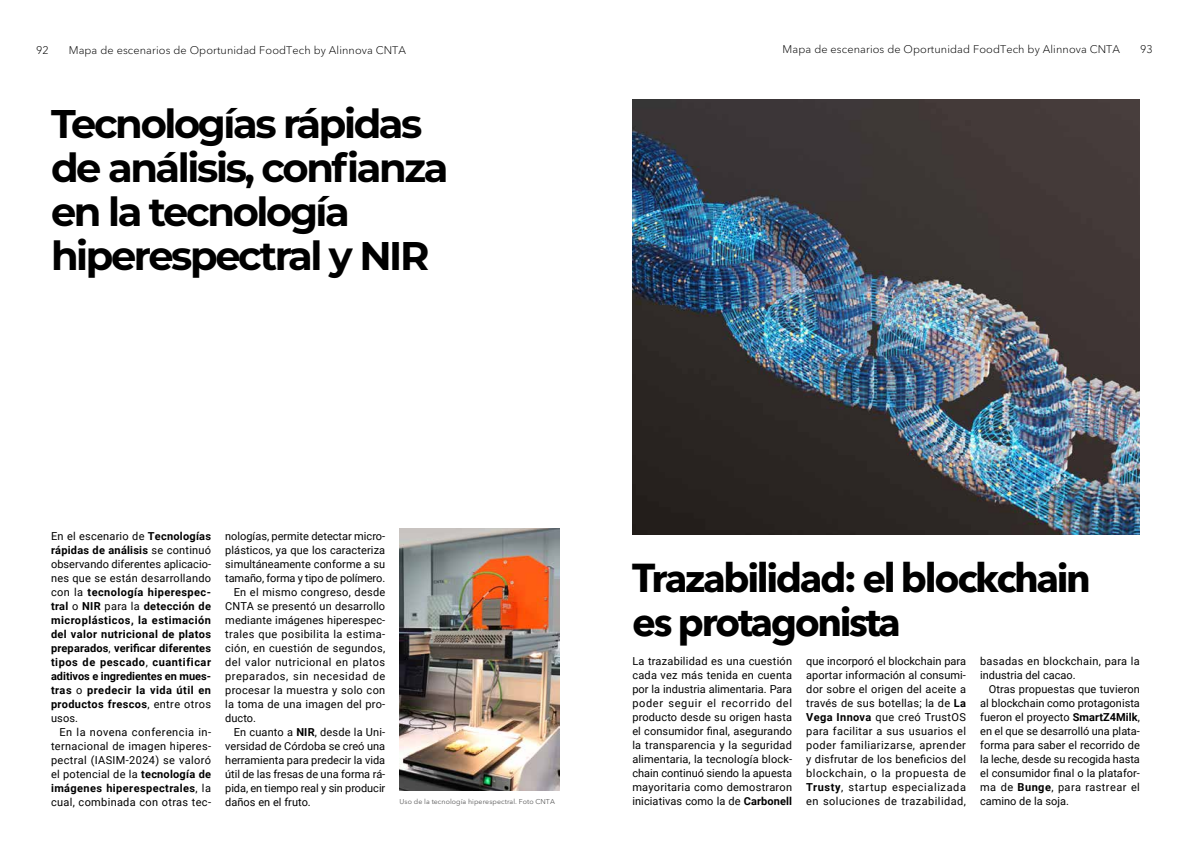
<style>
.page{position:relative;width:1191px;height:842px;background:#fff}
.page>*{position:absolute;margin:0;border:0;box-sizing:border-box;transform-origin:0 0}
.t1{font:700 40px/44px "Montserrat";letter-spacing:-.06em;color:#000}
.t2{font:700 40px/44px "Avenir Next LT Pro";letter-spacing:-.06em;color:#000}
.t3{font:11px/14px "Roboto";letter-spacing:.01em;color:#000;text-align:justify}
.t4{font:700 11px/14px "Roboto";letter-spacing:.035em;color:#000;text-align:justify}
.t5{font:300 11px "Avenir Next LT Pro";letter-spacing:.01em;color:#000}
.t6{font:11px "Roboto";letter-spacing:-.01em;color:#000}
.t7{font:11px "Roboto";letter-spacing:.035em;color:#000}
.t8{font:11px "Roboto";letter-spacing:.04em;color:#000}
.t9{font:11px "Roboto";letter-spacing:.05em;color:#000}
.t10{font:7px "Avenir Next LT Pro";letter-spacing:.01em;color:#595959}
.s1{font-weight:400}
.s2{font-weight:700}
</style>
<div class="page">
<img style="left:399px;top:528px;width:160px;height:262px">
<img style="left:632px;top:99px;width:508px;height:435px">
<p class="t5" style="left:36px;top:41px;width:14px">92</p>
<p class="t5" style="left:69px;top:41px;width:339px">Mapa de escenarios de Oportunidad FoodTech by Alinnova CNTA</p>
<p class="t5" style="left:782px;top:39px;width:339px">Mapa de escenarios de Oportunidad FoodTech by Alinnova CNTA</p>
<p class="t5" style="left:1140px;top:39px;width:14px">93</p>
<h1 class="t1" style="left:51px;top:104px;width:399px">Tecnologías rápidas de análisis, confianza en la tecnología hiperespectral y NIR</h1>
<p class="t4" style="left:51px;top:529px;width:162px"><span class="s1">En el escenario de</span> Tecnologías rápidas de análisis <span class="s1">se continuó observando diferentes aplicacio&shy;nes que se están desarrollando con la</span> tecnología hiperespec&shy;tral <span class="s1">o</span> NIR <span class="s1">para la</span> detección de microplásticos, la estimación del valor nutricional de platos preparados<span class="s1">,</span> verificar diferentes tipos de pescado<span class="s1">,</span> cuantificar aditivos e ingredientes en mues&shy;tras <span class="s1">o</span> predecir la vida útil en productos frescos<span class="s1">, entre otros usos.</span></p>
<p class="t3" style="left:51px;top:725px;width:161px;text-indent:9px">En la novena conferencia in&shy;ternacional de imagen hiperes&shy;pectral (IASIM-2024) se valoró el potencial de la <span class="s2">tecnología de imágenes hiperespectrales</span>, la cual, combinada con otras tec-</p>
<p class="t3" style="left:225px;top:529px;width:161px">nologías, permite detectar micro-</p>
<p class="t3" style="left:225px;top:543px;width:161px">plásticos, ya que los caracteriza</p>
<p class="t3" style="left:225px;top:557px;width:161px">simultáneamente conforme a su</p>
<p class="t6" style="left:225px;top:570px;width:161px">tamaño, forma y tipo de polímero.</p>
<p class="t3" style="left:234px;top:585px;width:153px">En el mismo congreso, desde</p>
<p class="t3" style="left:225px;top:599px;width:161px">CNTA se presentó un desarrollo</p>
<p class="t3" style="left:225px;top:613px;width:161px">mediante imágenes hiperespec-</p>
<p class="t7" style="left:225px;top:626px;width:161px">trales que posibilita la estima-</p>
<p class="t3" style="left:225px;top:641px;width:161px">ción, en cuestión de segundos,</p>
<p class="t8" style="left:225px;top:654px;width:161px">del valor nutricional en platos</p>
<p class="t9" style="left:225px;top:668px;width:162px">preparados, sin necesidad de</p>
<p class="t3" style="left:225px;top:683px;width:161px">procesar la muestra y solo con</p>
<p class="t3" style="left:225px;top:697px;width:161px">la toma de una imagen del pro-</p>
<p class="t3" style="left:225px;top:711px;width:32px">ducto.</p>
<p class="t3" style="left:234px;top:725px;width:153px">En cuanto a <span class="s2">NIR</span>, desde la Uni-</p>
<p class="t3" style="left:225px;top:739px;width:161px">versidad de Córdoba se creó una</p>
<p class="t3" style="left:225px;top:753px;width:161px">herramienta para predecir la vida</p>
<p class="t3" style="left:225px;top:767px;width:162px">útil de las fresas de una forma rá-</p>
<p class="t3" style="left:225px;top:781px;width:162px">pida, en tiempo real y sin producir</p>
<p class="t3" style="left:225px;top:795px;width:87px">daños en el fruto.</p>
<h1 class="t2" style="left:632px;top:555px;width:460px">Trazabilidad: el blockchain es protagonista</h1>
<p class="t3" style="left:632px;top:654px;width:161px">La trazabilidad es una cuestión cada vez más tenida en cuenta por la industria alimentaria. Para poder seguir el recorrido del producto desde su origen hasta el consumidor final, asegurando la transparencia y la seguridad alimentaria, la tecnología block&shy;chain continuó siendo la apuesta mayoritaria como demostraron iniciativas como la de <span class="s2">Carbonell</span></p>
<p class="t3" style="left:806px;top:654px;width:161px">que incorporó el blockchain para aportar información al consumi&shy;dor sobre el origen del aceite a través de sus botellas; la de <span class="s2">La Vega Innova</span> que creó TrustOS para facilitar a sus usuarios el poder familiarizarse, aprender y disfrutar de los beneficios del blockchain, o la propuesta de <span class="s2">Trusty</span>, startup especializada en soluciones de trazabilidad,</p>
<p class="t3" style="left:980px;top:654px;width:161px">basadas en blockchain, para la industria del cacao.</p>
<p class="t3" style="left:980px;top:682px;width:161px;text-indent:9px">Otras propuestas que tuvieron al blockchain como protagonista fueron el proyecto <span class="s2">SmartZ4Milk</span>, en el que se desarrolló una plata&shy;forma para saber el recorrido de la leche, desde su recogida hasta el consumidor final o la platafor&shy;ma de <span class="s2">Bunge</span>, para rastrear el</p>
<p class="t10" style="left:399px;top:796px;width:157px">Uso de la tecnología hiperespectral. Foto CNTA</p>
<p class="t3" style="left:980px;top:794px;width:90px">camino de la soja.</p>
</div>
